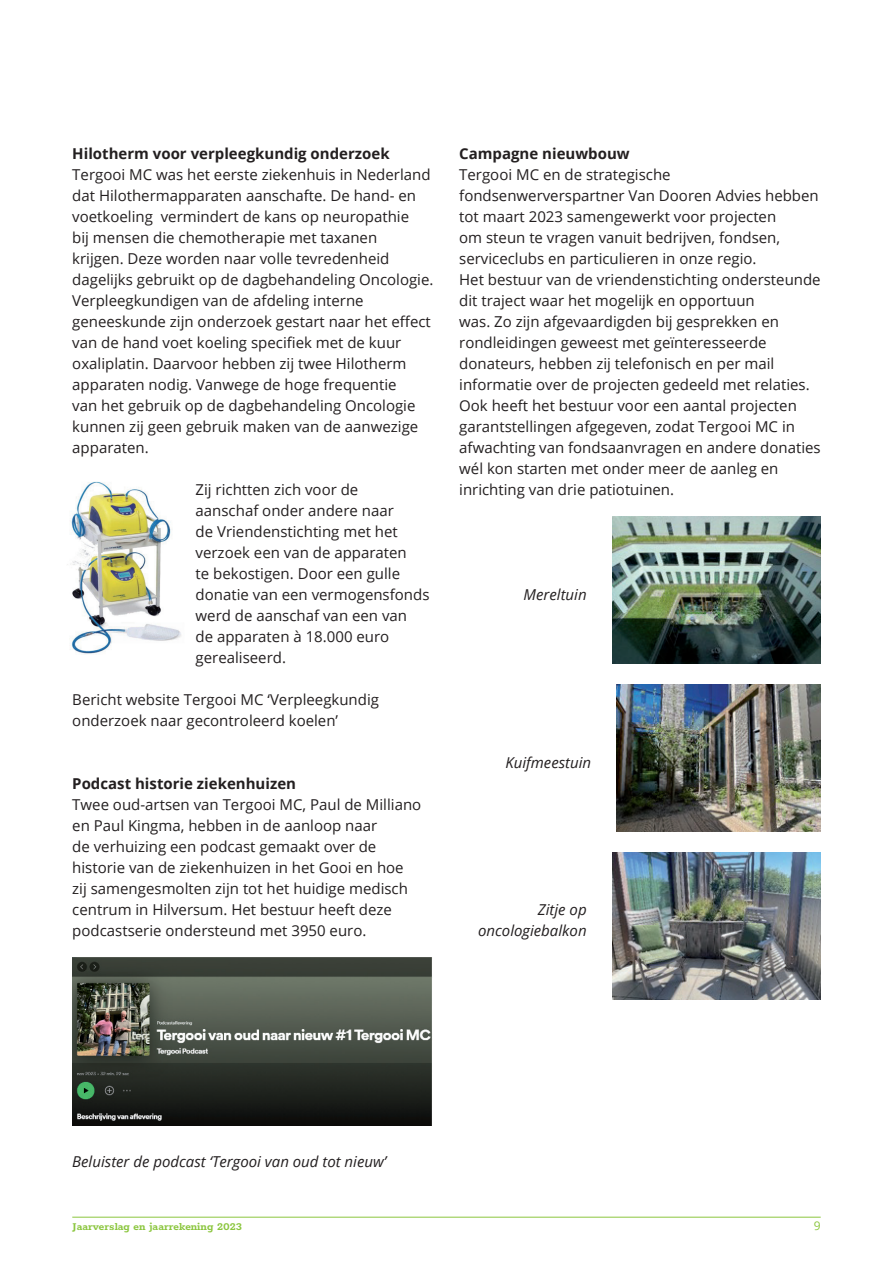
<style>
.page{position:relative;width:893px;height:1263px;background:#fff}
.page>*{position:absolute;margin:0;border:0;box-sizing:border-box;transform-origin:0 0}
.t1{font:15px/21px "Open Sans";color:#231f20}
.t2{font:italic 15px/21px "Open Sans";color:#231f20;text-align:right}
.t3{font:700 15px "Open Sans";color:#231f20}
.t4{font:700 12px "Rokkitt";color:#8bc63e}
.t5{font:12px "Open Sans";color:#8bc63e}
</style>
<div class="page">
<hr style="left:72px;top:1217px;width:749px;height:1px;background:#8bc63e">
<img style="left:67px;top:481px;width:115px;height:173px">
<img style="left:72px;top:957px;width:360px;height:168px">
<img style="left:612px;top:516px;width:209px;height:147px">
<img style="left:617px;top:684px;width:204px;height:147px">
<img style="left:612px;top:852px;width:209px;height:147px">
<p class="t3" style="left:72px;top:143px;width:319px">Hilotherm voor verpleegkundig onderzoek</p>
<p class="t1" style="left:72px;top:164px;width:363px">Tergooi MC was het eerste ziekenhuis in Nederland dat Hilothermapparaten aanschafte. De hand- en voetkoeling vermindert de kans op neuropathie<br>bij mensen die chemotherapie met taxanen<br>krijgen. Deze worden naar volle tevredenheid dagelijks gebruikt op de dagbehandeling Oncologie.<br>Verpleegkundigen van de afdeling interne geneeskunde zijn onderzoek gestart naar het effect van de hand voet koeling specifiek met de kuur oxaliplatin. Daarvoor hebben zij twee Hilotherm apparaten nodig. Vanwege de hoge frequentie<br>van het gebruik op de dagbehandeling Oncologie kunnen zij geen gebruik maken van de aanwezige apparaten.</p>
<p class="t1" style="left:196px;top:479px;width:235px">Zij richtten zich voor de<br>aanschaf onder andere naar<br>de Vriendenstichting met het verzoek een van de apparaten<br>te bekostigen. Door een gulle donatie van een vermogensfonds werd de aanschaf van een van<br>de apparaten à 18.000 euro gerealiseerd.</p>
<p class="t1" style="left:72px;top:689px;width:308px">Bericht website Tergooi MC ‘Verpleegkundig onderzoek naar gecontroleerd koelen’</p>
<p class="t3" style="left:72px;top:773px;width:225px">Podcast historie ziekenhuizen</p>
<p class="t1" style="left:72px;top:794px;width:350px">Twee oud-artsen van Tergooi MC, Paul de Milliano en Paul Kingma, hebben in de aanloop naar<br>de verhuizing een podcast gemaakt over de historie van de ziekenhuizen in het Gooi en hoe zij samengesmolten zijn tot het huidige medisch centrum in Hilversum. Het bestuur heeft deze podcastserie ondersteund met 3950 euro.</p>
<p class="t3" style="left:459px;top:143px;width:172px">Campagne nieuwbouw</p>
<p class="t1" style="left:459px;top:164px;width:363px">Tergooi MC en de strategische fondsenwerverspartner Van Dooren Advies hebben tot maart 2023 samengewerkt voor projecten<br>om steun te vragen vanuit bedrijven, fondsen, serviceclubs en particulieren in onze regio.<br>Het bestuur van de vriendenstichting ondersteunde dit traject waar het mogelijk en opportuun<br>was. Zo zijn afgevaardigden bij gesprekken en rondleidingen geweest met geïnteresseerde donateurs, hebben zij telefonisch en per mail informatie over de projecten gedeeld met relaties.<br>Ook heeft het bestuur voor een aantal projecten garantstellingen afgegeven, zodat Tergooi MC in afwachting van fondsaanvragen en andere donaties wél kon starten met onder meer de aanleg en inrichting van drie patiotuinen.</p>
<p class="t2" style="left:524px;top:584px;width:65px">Mereltuin</p>
<p class="t2" style="left:505px;top:752px;width:87px">Kuifmeestuin</p>
<p class="t2" style="left:478px;top:899px;width:110px">Zitje op oncologiebalkon</p>
<p class="t2" style="left:72px;top:1151px;width:316px">Beluister de podcast ‘Tergooi van oud tot nieuw’</p>
<p class="t4" style="left:72px;top:1218px;width:171px">Jaarverslag en jaarrekening 2023</p>
<p class="t5" style="left:814px;top:1217px;width:8px">9</p>
</div>
